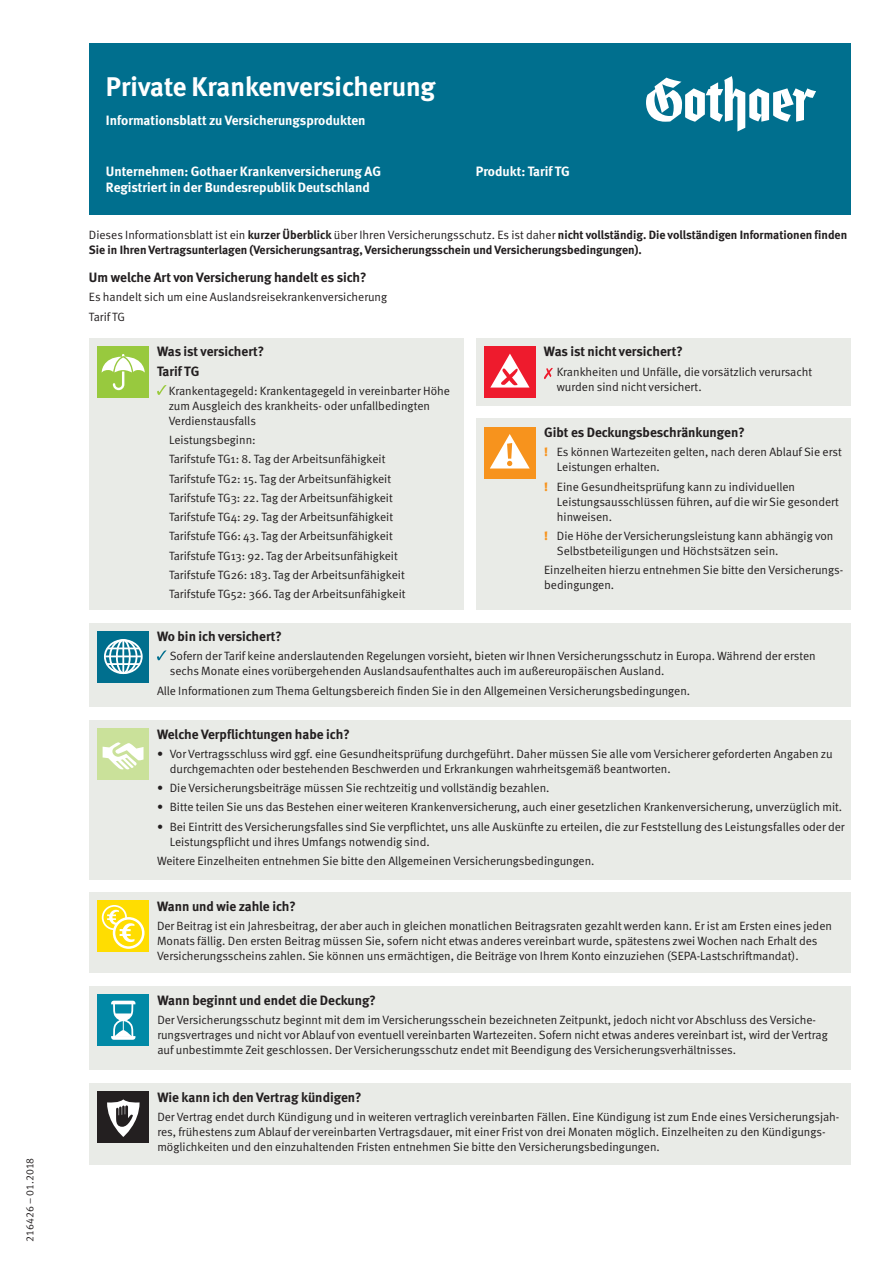
<style>
.page{position:relative;width:893px;height:1263px;background:#fff}
.page>*{position:absolute;margin:0;border:0;box-sizing:border-box;transform-origin:0 0}
.t1{font:700 27px "Meta";color:#fff}
.t2{font:700 13.5px/19.2px "Meta";color:#231f20}
.t3{font:700 13.5px "Meta";color:#fff}
.t4{font:12px/15px "Meta Normal";color:#231f20}
.t5{font:700 12px "Meta";color:#231f20}
.t6{font:10.5px "Meta Normal LF";color:#231f20}
.s1{font-family:"Meta";font-weight:700}
.s2{font-family:"Meta";font-weight:900;color:#f7931d}
</style>
<div class="page">
<div style="left:89px;top:43px;width:761px;height:171px;background:#006f8e"></div>
<svg style="left:646px;top:76px;width:170px;height:56px"></svg>
<div style="left:89px;top:338px;width:374px;height:272px;background:#e9ebe7"></div>
<svg style="left:157px;top:385px;width:10px;height:10px"></svg>
<div style="left:98px;top:346px;width:51px;height:51px;background:#98c93e"></div>
<svg style="left:102px;top:354px;width:43px;height:36px"></svg>
<div style="left:476px;top:338px;width:374px;height:68px;background:#e9ebe7"></div>
<svg style="left:544px;top:368px;width:9px;height:11px"></svg>
<div style="left:484px;top:346px;width:51px;height:51px;background:#ee1b2d"></div>
<svg style="left:490px;top:354px;width:39px;height:34px"></svg>
<div style="left:476px;top:419px;width:374px;height:191px;background:#e9ebe7"></div>
<div style="left:484px;top:427px;width:51px;height:51px;background:#f7931d"></div>
<svg style="left:490px;top:434px;width:40px;height:34px"></svg>
<div style="left:89px;top:623px;width:761px;height:83px;background:#e9ebe7"></div>
<svg style="left:157px;top:650px;width:9px;height:10px"></svg>
<svg style="left:97px;top:631px;width:51px;height:51px;background:#157b97"></svg>
<div style="left:104px;top:639px;width:39px;height:35px;border:2px solid #fff;border-radius:50%"></div>
<div style="left:109px;top:639px;width:28px;height:35px;border:2px solid #fff;border-radius:50%"></div>
<div style="left:116px;top:639px;width:15px;height:35px;border:2px solid #fff;border-radius:50%"></div>
<hr style="left:122px;top:640px;width:2px;height:33px;background:#fff">
<hr style="left:107px;top:647px;width:32px;height:2px;background:#fff">
<hr style="left:107px;top:663px;width:33px;height:2px;background:#fff">
<hr style="left:105px;top:655px;width:37px;height:2px;background:#fff">
<div style="left:89px;top:720px;width:761px;height:159px;background:#e9ebe7"></div>
<div style="left:97px;top:729px;width:51px;height:51px;background:#cae19a"></div>
<svg style="left:103px;top:742px;width:41px;height:28px"></svg>
<div style="left:89px;top:986px;width:761px;height:84px;background:#e9ebe7"></div>
<div style="left:98px;top:995px;width:51px;height:51px;background:#0189a6"></div>
<svg style="left:111px;top:1001px;width:24px;height:39px"></svg>
<div style="left:89px;top:892px;width:761px;height:81px;background:#e9ebe7"></div>
<div style="left:97px;top:901px;width:51px;height:51px;background:#ffdd01"></div>
<svg style="left:103px;top:906px;width:23px;height:23px"></svg>
<div style="left:102px;top:905px;width:25px;height:25px;border:2px solid #fff;border-radius:50%"></div>
<svg style="left:114px;top:918px;width:29px;height:29px"></svg>
<div style="left:113px;top:917px;width:32px;height:32px;border:3px solid #fff;border-radius:50%"></div>
<svg style="left:107px;top:910px;width:27px;height:32px"></svg>
<div style="left:89px;top:1083px;width:761px;height:81px;background:#e9ebe7"></div>
<div style="left:98px;top:1092px;width:51px;height:51px;background:#231f20"></div>
<svg style="left:107px;top:1099px;width:33px;height:38px"></svg>
<p class="t6" style="left:26px;top:1241px;width:85px;rotate:-90deg">216426 – 01.2018</p>
<h1 class="t1" style="left:106px;top:77px;width:331px">Private Krankenversicherung</h1>
<p class="t3" style="left:106px;top:116px;width:261px">Informationsblatt zu Versicherungsprodukten</p>
<p class="t3" style="left:106px;top:166px;width:277px">Unternehmen: Gothaer Krankenversicherung AG</p>
<p class="t3" style="left:476px;top:166px;width:96px">Produkt: Tarif TG</p>
<p class="t3" style="left:106px;top:183px;width:265px">Registriert in der Bundesrepublik Deutschland</p>
<p class="t4" style="left:89px;top:229px;width:760px">Dieses Informationsblatt ist ein <span class="s1">kurzer Überblick</span> über Ihren Versicherungsschutz. Es ist daher <span class="s1">nicht vollständig. Die vollständigen Informationen finden</span></p>
<p class="t5" style="left:89px;top:246px;width:554px">Sie in Ihren Vertragsunterlagen (Versicherungsantrag, Versicherungsschein und Versicherungsbedingungen).</p>
<p class="t2" style="left:89px;top:269px;width:279px">Um welche Art von Versicherung handelt es sich?</p>
<p class="t4" style="left:89px;top:289px;width:300px;line-height:19.2px">Es handelt sich um eine Auslandsreisekrankenversicherung<br>Tarif TG</p>
<p class="t2" style="left:157px;top:343px;width:109px">Was ist versichert?<br>Tarif TG</p>
<p class="t4" style="left:169px;top:384px;width:283px">Krankentagegeld: Krankentagegeld in vereinbarter Höhe zum Ausgleich des krankheits- oder unfallbedingten<br>Verdienstausfalls</p>
<p class="t4" style="left:169px;top:431px;width:238px;line-height:19.2px">Leistungsbeginn:<br>Tarifstufe TG1: 8. Tag der Arbeitsunfähigkeit Tarifstufe TG2: 15. Tag der Arbeitsunfähigkeit Tarifstufe TG3: 22. Tag der Arbeitsunfähigkeit Tarifstufe TG4: 29. Tag der Arbeitsunfähigkeit Tarifstufe TG6: 43. Tag der Arbeitsunfähigkeit Tarifstufe TG13: 92. Tag der Arbeitsunfähigkeit Tarifstufe TG26: 183. Tag der Arbeitsunfähigkeit Tarifstufe TG52: 366. Tag der Arbeitsunfähigkeit</p>
<p class="t2" style="left:544px;top:343px;width:140px">Was ist nicht versichert?</p>
<p class="t4" style="left:557px;top:365px;width:257px">Krankheiten und Unfälle, die vorsätzlich verursacht wurden sind nicht versichert.</p>
<p class="t2" style="left:544px;top:424px;width:202px">Gibt es Deckungsbeschränkungen?</p>
<p class="t4" style="left:557px;top:446px;width:286px;text-indent:-13px"><span class="s2">!</span> Es können Wartezeiten gelten, nach deren Ablauf Sie erst<br>Leistungen erhalten.</p>
<p class="t4" style="left:557px;top:480px;width:284px;text-indent:-13px"><span class="s2">!</span> Eine Gesundheitsprüfung kann zu individuellen<br>Leistungsausschlüssen führen, auf die wir Sie gesondert hinweisen.</p>
<p class="t4" style="left:557px;top:529px;width:278px;text-indent:-13px"><span class="s2">!</span> Die Höhe der Versicherungsleistung kann abhängig von<br>Selbstbeteiligungen und Höchstsätzen sein.</p>
<p class="t4" style="left:544px;top:564px;width:301px">Einzelheiten hierzu entnehmen Sie bitte den Versicherungs&shy;bedingungen.</p>
<p class="t2" style="left:157px;top:628px;width:126px">Wo bin ich versichert?</p>
<p class="t4" style="left:170px;top:650px;width:647px">Sofern der Tarif keine anderslautenden Regelungen vorsieht, bieten wir Ihnen Versicherungsschutz in Europa. Während der ersten sechs Monate eines vorübergehenden Auslandsaufenthaltes auch im außereuropäischen Ausland.</p>
<p class="t4" style="left:157px;top:684px;width:535px">Alle Informationen zum Thema Geltungsbereich finden Sie in den Allgemeinen Versicherungsbedingungen.</p>
<p class="t2" style="left:157px;top:726px;width:194px">Welche Verpflichtungen habe ich?</p>
<p class="t4" style="left:170px;top:747px;width:664px;text-indent:-13px">• Vor Vertragsschluss wird ggf. eine Gesundheitsprüfung durchgeführt. Daher müssen Sie alle vom Versicherer geforderten Angaben zu durchgemachten oder bestehenden Beschwerden und Erkrankungen wahrheitsgemäß beantworten.</p>
<p class="t4" style="left:157px;top:782px;width:394px">• Die Versicherungsbeiträge müssen Sie rechtzeitig und vollständig bezahlen.</p>
<p class="t4" style="left:157px;top:801px;width:687px">• Bitte teilen Sie uns das Bestehen einer weiteren Krankenversicherung, auch einer gesetzlichen Krankenversicherung, unverzüglich mit.</p>
<p class="t4" style="left:170px;top:820px;width:676px;text-indent:-13px">• Bei Eintritt des Versicherungsfalles sind Sie verpflichtet, uns alle Auskünfte zu erteilen, die zur Feststellung des Leistungsfalles oder der<br>Leistungspflicht und ihres Umfangs notwendig sind.</p>
<p class="t4" style="left:157px;top:854px;width:439px">Weitere Einzelheiten entnehmen Sie bitte den Allgemeinen Versicherungsbedingungen.</p>
<p class="t2" style="left:157px;top:898px;width:140px">Wann und wie zahle ich?</p>
<p class="t4" style="left:157px;top:920px;width:676px">Der Beitrag ist ein Jahresbeitrag, der aber auch in gleichen monatlichen Beitragsraten gezahlt werden kann. Er ist am Ersten eines jeden<br>Monats fällig. Den ersten Beitrag müssen Sie, sofern nicht etwas anderes vereinbart wurde, spätestens zwei Wochen nach Erhalt des<br>Versicherungsscheins zahlen. Sie können uns ermächtigen, die Beiträge von Ihrem Konto einzuziehen (SEPA-Lastschriftmandat).</p>
<p class="t2" style="left:157px;top:992px;width:220px">Wann beginnt und endet die Deckung?</p>
<p class="t4" style="left:157px;top:1013px;width:672px">Der Versicherungsschutz beginnt mit dem im Versicherungsschein bezeichneten Zeitpunkt, jedoch nicht vor Abschluss des Versiche&shy;rungsvertrages und nicht vor Ablauf von eventuell vereinbarten Wartezeiten. Sofern nicht etwas anderes vereinbart ist, wird der Vertrag auf unbestimmte Zeit geschlossen. Der Versicherungsschutz endet mit Beendigung des Versicherungsverhältnisses.</p>
<p class="t2" style="left:157px;top:1089px;width:206px">Wie kann ich den Vertrag kündigen?</p>
<p class="t4" style="left:157px;top:1110px;width:684px">Der Vertrag endet durch Kündigung und in weiteren vertraglich vereinbarten Fällen. Eine Kündigung ist zum Ende eines Versicherungsjah&shy;res, frühestens zum Ablauf der vereinbarten Vertragsdauer, mit einer Frist von drei Monaten möglich. Einzelheiten zu den Kündigungs&shy;möglichkeiten und den einzuhaltenden Fristen entnehmen Sie bitte den Versicherungsbedingungen.</p>
</div>
